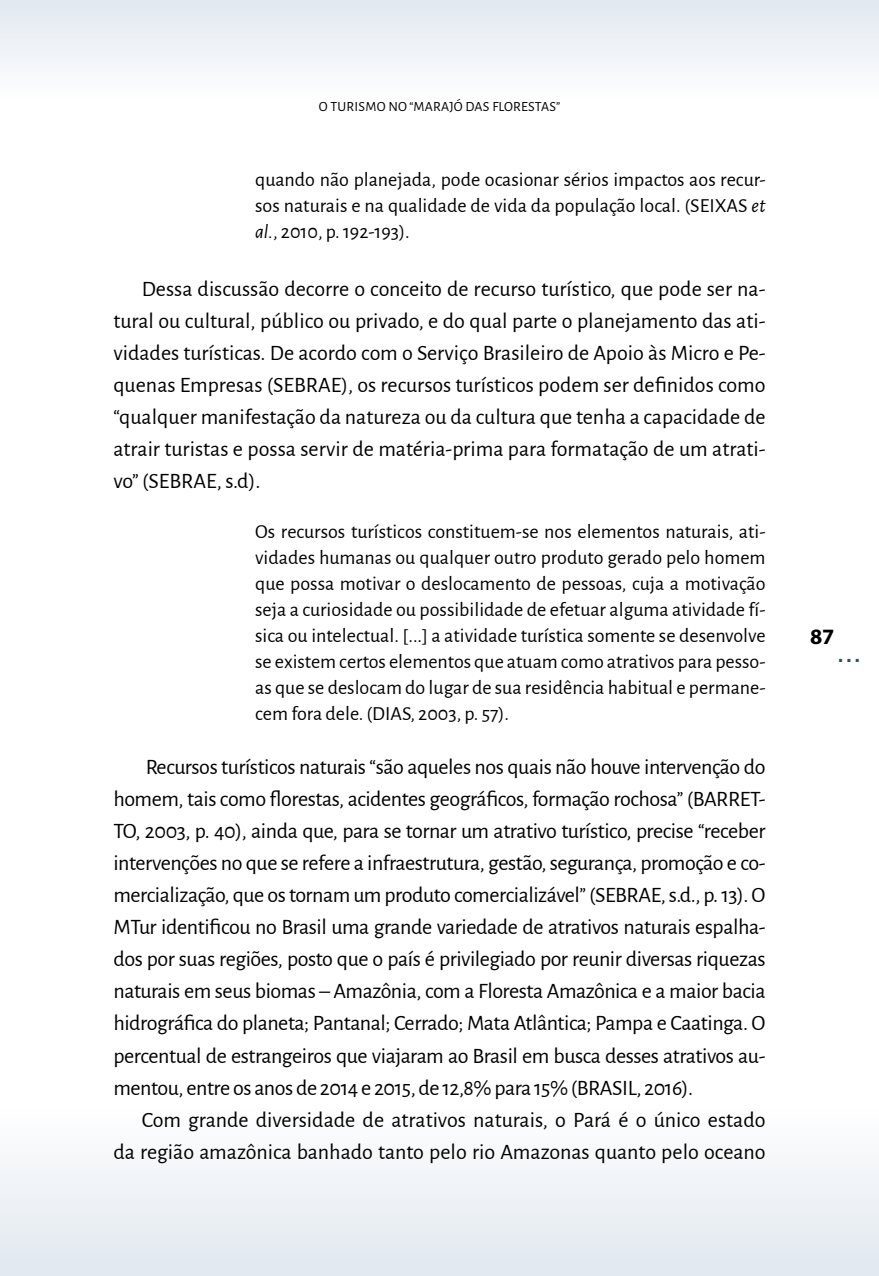
<style>
.page{position:relative;width:879px;height:1276px;background:#fff}
.page>*{position:absolute;margin:0;border:0;box-sizing:border-box;transform-origin:0 0}
.t1{font:22px/32px "Alegreya Sans";color:#000;text-align:justify}
.t2{font:700 22px "Eurose";color:#275170}
.t3{font:700 22px "Myriad Pro";color:#000}
.t4{font:20px/26px "Alegreya Sans";color:#000;text-align:justify}
.t5{font:14px "Alegreya Sans SC";letter-spacing:.015em;color:#000}
.s1{font-style:italic}
</style>
<div class="page">
<div style="left:0;top:0;width:879px;height:255px;background:linear-gradient(to bottom,#ecf0f5,#fff)"></div>
<div style="left:0;top:1057px;width:879px;height:219px;background:linear-gradient(to bottom,#fff,#e2e9f0)"></div>
<p class="t5" style="left:319px;top:97px;width:243px">O TURISMO NO “MARAJÓ DAS FLORESTAS”</p>
<p class="t4" style="left:255px;top:166px;width:512px">quando não planejada, pode ocasionar sérios impactos aos recur&shy;sos naturais e na qualidade de vida da população local. (SEIXAS <span class="s1">et al.</span>, 2010, p. 192-193).</p>
<p class="t1" style="left:113px;top:272px;width:654px;text-indent:28px">Dessa discussão decorre o conceito de recurso turístico, que pode ser na&shy;tural ou cultural, público ou privado, e do qual parte o planejamento das ati&shy;vidades turísticas. De acordo com o Serviço Brasileiro de Apoio às Micro e Pe&shy;quenas Empresas (SEBRAE), os recursos turísticos podem ser definidos como “qualquer manifestação da natureza ou da cultura que tenha a capacidade de atrair turistas e possa servir de matéria-prima para formatação de um atrati&shy;vo” (SEBRAE, s.d).</p>
<p class="t4" style="left:255px;top:518px;width:512px">Os recursos turísticos constituem-se nos elementos naturais, ati&shy;vidades humanas ou qualquer outro produto gerado pelo homem que possa motivar o deslocamento de pessoas, cuja a motivação seja a curiosidade ou possibilidade de efetuar alguma atividade fí&shy;sica ou intelectual. [...] a atividade turística somente se desenvolve se existem certos elementos que atuam como atrativos para pesso&shy;as que se deslocam do lugar de sua residência habitual e permane&shy;cem fora dele. (DIAS, 2003, p. 57).</p>
<p class="t1" style="left:113px;top:750px;width:653px;text-indent:32px">Recursos turísticos naturais “são aqueles nos quais não houve intervenção do homem, tais como florestas, acidentes geográficos, formação rochosa” (BARRET-TO, 2003, p. 40), ainda que, para se tornar um atrativo turístico, precise “receber intervenções no que se refere a infraestrutura, gestão, segurança, promoção e co&shy;mercialização, que os tornam um produto comercializável” (SEBRAE, s.d., p. 13). O MTur identificou no Brasil uma grande variedade de atrativos naturais espalha&shy;dos por suas regiões, posto que o país é privilegiado por reunir diversas riquezas naturais em seus biomas – Amazônia, com a Floresta Amazônica e a maior bacia hidrográfica do planeta; Pantanal; Cerrado; Mata Atlântica; Pampa e Caatinga. O percentual de estrangeiros que viajaram ao Brasil em busca desses atrativos au&shy;mentou, entre os anos de 2014 e 2015, de 12,8% para 15% (BRASIL, 2016).</p>
<p class="t1" style="left:113px;top:1102px;width:654px;text-align:right">Com grande diversidade de atrativos naturais, o Pará é o único estado<br>da região amazônica banhado tanto pelo rio Amazonas quanto pelo oceano</p>
<p class="t3" style="left:810px;top:622px;width:26px">87</p>
<p class="t2" style="left:837px;top:643px;width:26px">...</p>
</div>
